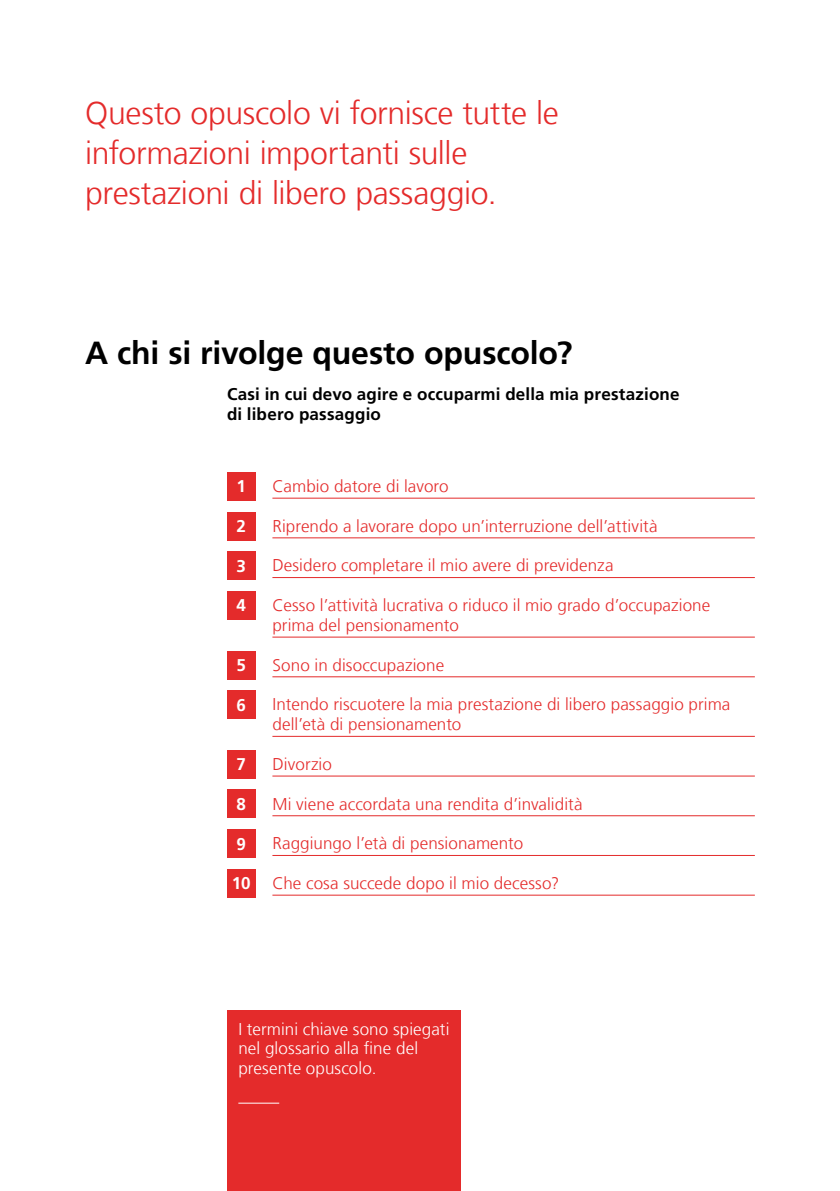
<style>
.page{position:relative;width:840px;height:1191px;background:#fff}
.page>*{position:absolute;margin:0;border:0;box-sizing:border-box;transform-origin:0 0}
.t1{font:300 32px/39.6px "Frutiger LT Com";letter-spacing:-.01em;color:#e42b2b}
.t2{font:700 32px "Frutiger LT Com";letter-spacing:-.005em;color:#000}
.t3{font:300 17px/19.8px "Frutiger LT Com";letter-spacing:.005em;color:#e42b2b}
.t4{font:300 17px/19.8px "Frutiger LT Com";letter-spacing:.005em;color:#fff}
.t5{font:700 17px/19.8px "Frutiger LT Com";letter-spacing:.01em;color:#000}
.t6{font:700 17px "Frutiger LT Com";color:#fff}
</style>
<div class="page">
<div style="left:227px;top:1010px;width:233px;height:181px;background:#e42b2b"></div>
<hr style="left:238px;top:1102px;width:41px;height:1px;background:#fff">
<hr style="left:272px;top:497px;width:482px;height:1px;background:#e42b2b">
<hr style="left:272px;top:537px;width:482px;height:1px;background:#e42b2b">
<hr style="left:272px;top:577px;width:482px;height:1px;background:#e42b2b">
<hr style="left:272px;top:636px;width:482px;height:1px;background:#e42b2b">
<hr style="left:272px;top:676px;width:482px;height:1px;background:#e42b2b">
<hr style="left:272px;top:736px;width:482px;height:1px;background:#e42b2b">
<hr style="left:272px;top:775px;width:482px;height:1px;background:#e42b2b">
<hr style="left:272px;top:815px;width:482px;height:1px;background:#e42b2b">
<hr style="left:272px;top:855px;width:482px;height:1px;background:#e42b2b">
<hr style="left:272px;top:894px;width:482px;height:1px;background:#e42b2b">
<div style="left:227px;top:472px;width:28px;height:28px;background:#e42b2b"></div>
<div style="left:227px;top:512px;width:28px;height:28px;background:#e42b2b"></div>
<div style="left:227px;top:551px;width:28px;height:29px;background:#e42b2b"></div>
<div style="left:227px;top:591px;width:28px;height:28px;background:#e42b2b"></div>
<div style="left:227px;top:651px;width:28px;height:28px;background:#e42b2b"></div>
<div style="left:227px;top:690px;width:28px;height:29px;background:#e42b2b"></div>
<div style="left:227px;top:750px;width:28px;height:28px;background:#e42b2b"></div>
<div style="left:227px;top:789px;width:28px;height:29px;background:#e42b2b"></div>
<div style="left:227px;top:829px;width:28px;height:29px;background:#e42b2b"></div>
<div style="left:227px;top:869px;width:28px;height:28px;background:#e42b2b"></div>
<h1 class="t1" style="left:85px;top:94px;width:475px">Questo opuscolo vi fornisce tutte le informazioni importanti sulle prestazioni di libero passaggio.</h1>
<h1 class="t2" style="left:85px;top:334px;width:488px">A chi si rivolge questo opuscolo?</h1>
<p class="t5" style="left:227px;top:384px;width:454px">Casi in cui devo agire e occuparmi della mia prestazione di libero passaggio</p>
<p class="t6" style="left:236px;top:476px;width:11px">1</p>
<p class="t6" style="left:236px;top:516px;width:11px">2</p>
<p class="t6" style="left:236px;top:556px;width:11px">3</p>
<p class="t6" style="left:236px;top:595px;width:11px">4</p>
<p class="t6" style="left:236px;top:655px;width:11px">5</p>
<p class="t6" style="left:236px;top:694px;width:11px">6</p>
<p class="t6" style="left:236px;top:754px;width:11px">7</p>
<p class="t6" style="left:236px;top:794px;width:11px">8</p>
<p class="t6" style="left:236px;top:833px;width:11px">9</p>
<p class="t6" style="left:232px;top:873px;width:20px">10</p>
<p class="t3" style="left:272px;top:476px;width:178px">Cambio datore di lavoro</p>
<p class="t3" style="left:272px;top:516px;width:386px">Riprendo a lavorare dopo un’interruzione dell’attività</p>
<p class="t3" style="left:272px;top:556px;width:342px">Desidero completare il mio avere di previdenza</p>
<p class="t3" style="left:272px;top:595px;width:439px">Cesso l’attività lucrativa o riduco il mio grado d’occupazione prima del pensionamento</p>
<p class="t3" style="left:272px;top:655px;width:173px">Sono in disoccupazione</p>
<p class="t3" style="left:272px;top:694px;width:459px">Intendo riscuotere la mia prestazione di libero passaggio prima dell’età di pensionamento</p>
<p class="t3" style="left:272px;top:754px;width:61px">Divorzio</p>
<p class="t3" style="left:272px;top:794px;width:311px">Mi viene accordata una rendita d’invalidità</p>
<p class="t3" style="left:272px;top:833px;width:252px">Raggiungo l’età di pensionamento</p>
<p class="t3" style="left:272px;top:873px;width:288px">Che cosa succede dopo il mio decesso?</p>
<p class="t4" style="left:238px;top:1019px;width:212px">I termini chiave sono spiegati nel glossario alla fine del presente opuscolo.</p>
</div>
